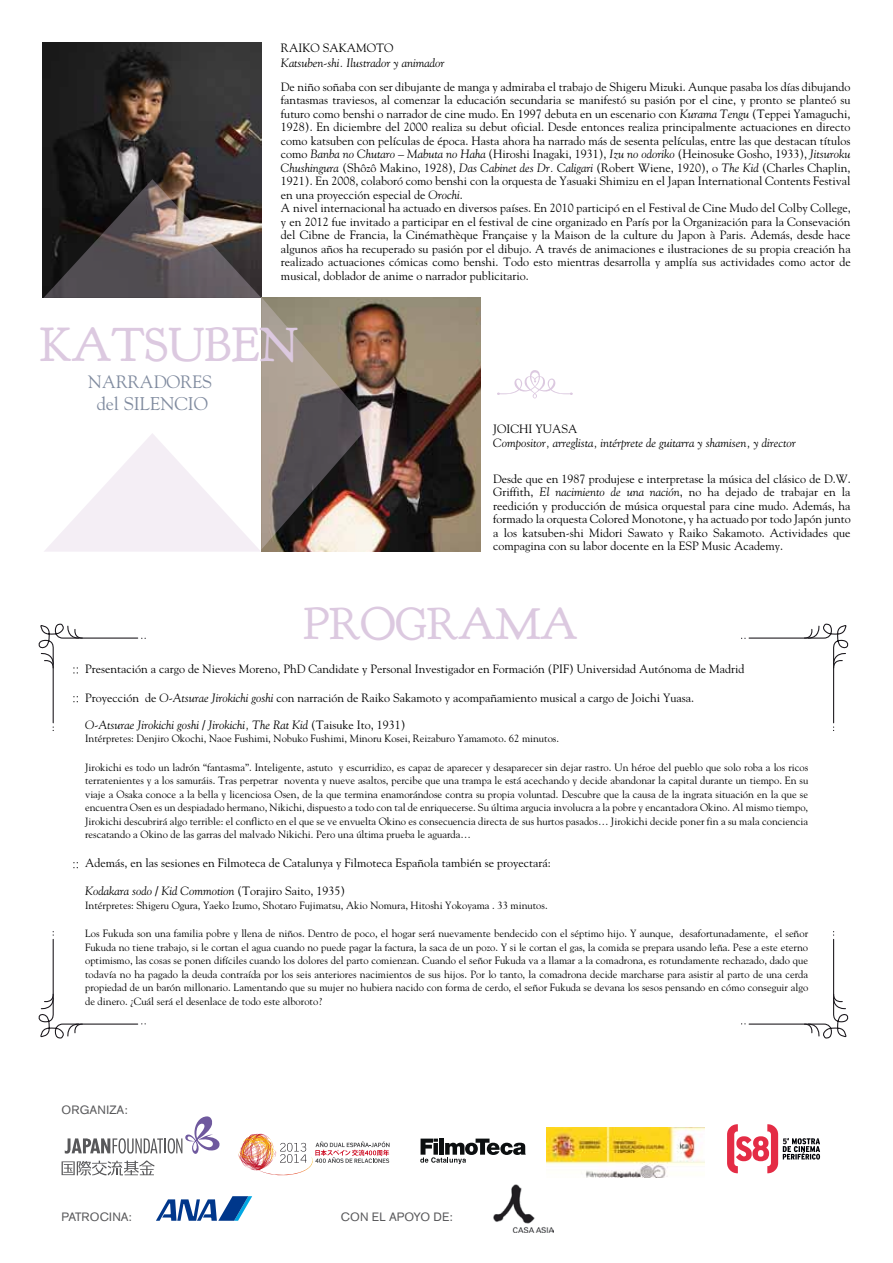
<style>
.page{position:relative;width:893px;height:1263px;background:#fff}
.page>*{position:absolute;margin:0;border:0;box-sizing:border-box;transform-origin:0 0}
.t1{font:48.3px "Goudy Bookletter 1911";color:#dcc9e0}
.t2{font:45.15px "Goudy Bookletter 1911";color:#dcc9e0}
.t3{font:18.3px "Goudy";color:#808b9f}
.t4{font:17.85px "Goudy";color:#808b9f}
.t5{font:12px/13.5px "Goudy";color:#000}
.t6{font:italic 12px "Goudy";color:#000}
.t7{font:12px "Akzidenz Grotesk BE";letter-spacing:.02em;color:#58585a}
.t8{font:10.5px/13.5px "Goudy";color:#000;text-align:justify}
.s1{font-style:italic}
.s2{font-style:normal}
</style>
<div class="page">
<svg style="left:420px;top:1138px;width:106px;height:26px"></svg>
<img style="left:547px;top:1127px;width:157px;height:50px">
<svg style="left:727px;top:1124px;width:93px;height:49px"></svg>
<svg style="left:62px;top:1116px;width:158px;height:59px"></svg>
<svg style="left:156px;top:1196px;width:96px;height:25px"></svg>
<svg style="left:38px;top:931px;width:108px;height:108px"></svg>
<svg style="left:741px;top:624px;width:108px;height:107px"></svg>
<svg style="left:741px;top:931px;width:108px;height:108px"></svg>
<svg style="left:38px;top:624px;width:108px;height:107px"></svg>
<svg style="left:73px;top:862px;width:5px;height:6px"></svg>
<img style="left:42px;top:43px;width:219px;height:254px">
<img style="left:371px;top:297px;width:109px;height:254px">
<svg style="left:43px;top:179px;width:328px;height:373px"></svg>
<img style="left:493px;top:1184px;width:60px;height:48px">
<svg style="left:497px;top:370px;width:76px;height:28px"></svg>
<img style="left:238px;top:1133px;width:152px;height:43px">
<p class="t5" style="left:281px;top:41px;width:114px">RAIKO SAKAMOTO</p>
<p class="t6" style="left:281px;top:55px;width:165px">Katsuben-shi. Ilustrador y animador</p>
<p class="t5" style="left:281px;top:80px;width:571px">De niño soñaba con ser dibujante de manga y admiraba el trabajo de Shigeru Mizuki. Aunque pasaba los días dibujando fantasmas traviesos, al comenzar la educación secundaria se manifestó su pasión por el cine, y pronto se planteó su futuro como benshi o narrador de cine mudo. En 1997 debuta en un escenario con <span class="s1">Kurama Tengu</span> (Teppei Yamaguchi, 1928). En diciembre del 2000 realiza su debut oficial. Desde entonces realiza principalmente actuaciones en directo como katsuben con películas de época. Hasta ahora ha narrado más de sesenta películas, entre las que destacan títulos como <span class="s1">Banba no Chutaro – Mabuta no Haha</span> (Hiroshi Inagaki, 1931), <span class="s1">Izu no odoriko</span> (Heinosuke Gosho, 1933), <span class="s1">Jitsuroku Chushingura</span> (Shôzô Makino, 1928), <span class="s1">Das Cabinet des Dr. Caligari</span> (Robert Wiene, 1920), o <span class="s1">The Kid</span> (Charles Chaplin, 1921). En 2008, colaboró como benshi con la orquesta de Yasuaki Shimizu en el Japan International Contents Festival en una proyección especial de <span class="s1">Orochi</span>.<br>A nivel internacional ha actuado en diversos países. En 2010 participó en el Festival de Cine Mudo del Colby College, y en 2012 fue invitado a participar en el festival de cine organizado en París por la Organización para la Consevación del Cibne de Francia, la Cinémathèque Française y la Maison de la culture du Japon à Paris. Además, desde hace algunos años ha recuperado su pasión por el dibujo. A través de animaciones e ilustraciones de su propia creación ha realizado actuaciones cómicas como benshi. Todo esto mientras desarrolla y amplía sus actividades como actor de musical, doblador de anime o narrador publicitario.</p>
<h1 class="t1" style="left:40px;top:315px;width:260px">KATSUBEN</h1>
<h3 class="t4" style="left:88px;top:370px;width:125px">NARRADORES</h3>
<h3 class="t3" style="left:97px;top:392px;width:113px">del SILENCIO</h3>
<p class="t5" style="left:493px;top:422px;width:86px">JOICHI YUASA</p>
<p class="t6" style="left:493px;top:436px;width:304px">Compositor, arreglista, intérprete de guitarra y shamisen, y director</p>
<p class="t5" style="left:493px;top:472px;width:359px;text-align:justify">Desde que en 1987 produjese e interpretase la música del clásico de D.W.<br>Griffith, <span class="s1">El nacimiento de una nación</span>, no ha dejado de trabajar en la reedición y producción de música orquestal para cine mudo. Además, ha formado la orquesta Colored Monotone, y ha actuado por todo Japón junto a los katsuben-shi Midori Sawato y Raiko Sakamoto. Actividades que compagina con su labor docente en la ESP Music Academy.</p>
<h2 class="t2" style="left:303px;top:595px;width:275px">PROGRAMA</h2>
<p class="t5" style="left:85px;top:662px;width:661px">Presentación a cargo de Nieves Moreno, PhD Candidate y Personal Investigador en Formación (PIF) Universidad Autónoma de Madrid</p>
<p class="t5" style="left:85px;top:690px;width:610px">Proyección de <span class="s1">O-Atsurae Jirokichi goshi</span> con narración de Raiko Sakamoto y acompañamiento musical a cargo de Joichi Yuasa.</p>
<p class="t6" style="left:85px;top:717px;width:322px">O-Atsurae Jirokichi goshi / Jirokichi, The Rat Kid <span class="s2">(Taisuke Ito, 1931)</span></p>
<p class="t8" style="left:85px;top:731px;width:475px">Intérpretes: Denjiro Okochi, Naoe Fushimi, Nobuko Fushimi, Minoru Kosei, Reizaburo Yamamoto. 62 minutos.</p>
<p class="t8" style="left:85px;top:760px;width:725px">Jirokichi es todo un ladrón “fantasma”. Inteligente, astuto y escurridizo, es capaz de aparecer y desaparecer sin dejar rastro. Un héroe del pueblo que solo roba a los ricos terratenientes y a los samuráis. Tras perpetrar noventa y nueve asaltos, percibe que una trampa le está acechando y decide abandonar la capital durante un tiempo. En su viaje a Osaka conoce a la bella y licenciosa Osen, de la que termina enamorándose contra su propia voluntad. Descubre que la causa de la ingrata situación en la que se encuentra Osen es un despiadado hermano, Nikichi, dispuesto a todo con tal de enriquecerse. Su última argucia involucra a la pobre y encantadora Okino. Al mismo tiempo, Jirokichi descubrirá algo terrible: el conflicto en el que se ve envuelta Okino es consecuencia directa de sus hurtos pasados… Jirokichi decide poner fin a su mala conciencia rescatando a Okino de las garras del malvado Nikichi. Pero una última prueba le aguarda…</p>
<p class="t5" style="left:85px;top:855px;width:467px">Además, en las sesiones en Filmoteca de Catalunya y Filmoteca Española también se proyectará:</p>
<p class="t6" style="left:85px;top:884px;width:261px">Kodakara sodo / Kid Commotion <span class="s2">(Torajiro Saito, 1935)</span></p>
<p class="t8" style="left:85px;top:898px;width:464px">Intérpretes: Shigeru Ogura, Yaeko Izumo, Shotaro Fujimatsu, Akio Nomura, Hitoshi Yokoyama . 33 minutos.</p>
<p class="t8" style="left:85px;top:926px;width:725px">Los Fukuda son una familia pobre y llena de niños. Dentro de poco, el hogar será nuevamente bendecido con el séptimo hijo. Y aunque, desafortunadamente, el señor Fukuda no tiene trabajo, si le cortan el agua cuando no puede pagar la factura, la saca de un pozo. Y si le cortan el gas, la comida se prepara usando leña. Pese a este eterno optimismo, las cosas se ponen difíciles cuando los dolores del parto comienzan. Cuando el señor Fukuda va a llamar a la comadrona, es rotundamente rechazado, dado que todavía no ha pagado la deuda contraída por los seis anteriores nacimientos de sus hijos. Por lo tanto, la comadrona decide marcharse para asistir al parto de una cerda propiedad de un barón millonario. Lamentando que su mujer no hubiera nacido con forma de cerdo, el señor Fukuda se devana los sesos pensando en cómo conseguir algo de dinero. ¿Cuál será el desenlace de todo este alboroto?</p>
<p class="t7" style="left:62px;top:1103px;width:68px">ORGANIZA:</p>
<p class="t7" style="left:62px;top:1210px;width:72px">PATROCINA:</p>
<p class="t7" style="left:341px;top:1210px;width:114px">CON EL APOYO DE:</p>
</div>
